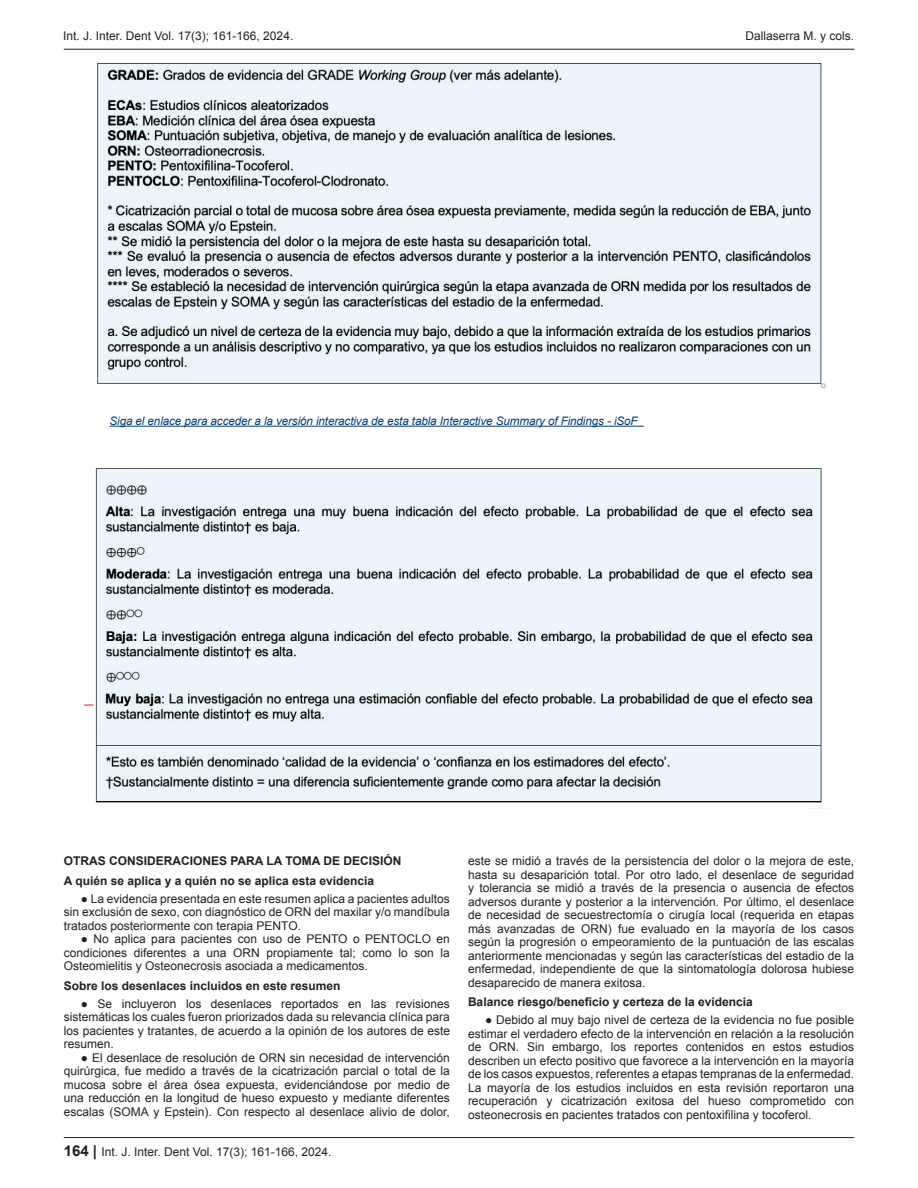
<style>
.page{position:relative;width:918px;height:1188px;background:#fff}
.page>*{position:absolute;margin:0;border:0;box-sizing:border-box;transform-origin:0 0}
.texto{font:12px/13.5px "Arial";color:#231f20;text-align:justify}
.texto-2{font:700 12px "Arial";color:#231f20}
.titulos_del_texto{font:700 12px "Arial";color:#231f20}
.resumen{font:12px "Arial";color:#231f20}
.texto-3{font:italic 11.7px "Arial";letter-spacing:-.01em;color:#003d78}
.s1{font-weight:700;font-size:15px}
</style>
<div class="page">
<hr style="left:64px;top:1137px;width:790px;height:1px;background:#231f20">
<hr style="left:110px;top:426px;width:534px;height:1px;background:#003d78">
<img style="left:97px;top:64px;width:729px;height:324px">
<img style="left:84px;top:468px;width:738px;height:335px">
<hr style="left:64px;top:49px;width:790px;height:1px;background:#231f20">
<p class="texto" style="left:63px;top:29px;width:232px">Int. J. Inter. Dent Vol. 17(3); 161-166, 2024.</p>
<p class="resumen" style="left:746px;top:28px;width:110px">Dallaserra M. y cols.</p>
<p class="texto-3" style="left:110px;top:413px;width:530px">Siga el enlace para acceder a la versión interactiva de esta tabla Interactive Summary of Findings - iSoF</p>
<p class="titulos_del_texto" style="left:64px;top:853px;width:339px">OTRAS CONSIDERACIONES PARA LA TOMA DE DECISIÓN</p>
<p class="texto-2" style="left:64px;top:873px;width:312px">A quién se aplica y a quién no se aplica esta evidencia</p>
<p class="texto" style="left:64px;top:892px;width:388px;text-indent:17px">● La evidencia presentada en este resumen aplica a pacientes adultos sin exclusión de sexo, con diagnóstico de ORN del maxilar y/o mandíbula tratados posteriormente con terapia PENTO.</p>
<p class="texto" style="left:64px;top:932px;width:388px;text-indent:17px">● No aplica para pacientes con uso de PENTO o PENTOCLO en condiciones diferentes a una ORN propiamente tal; como lo son la Osteomielitis y Osteonecrosis asociada a medicamentos.</p>
<p class="texto-2" style="left:64px;top:978px;width:278px">Sobre los desenlaces incluidos en este resumen</p>
<p class="texto" style="left:64px;top:997px;width:388px;text-indent:17px">● Se incluyeron los desenlaces reportados en las revisiones sistemáticas los cuales fueron priorizados dada su relevancia clínica para los pacientes y tratantes, de acuerdo a la opinión de los autores de este resumen.</p>
<p class="texto" style="left:64px;top:1051px;width:388px;text-indent:17px">● El desenlace de resolución de ORN sin necesidad de intervención quirúrgica, fue medido a través de la cicatrización parcial o total de la mucosa sobre el área ósea expuesta, evidenciándose por medio de una reducción en la longitud de hueso expuesto y mediante diferentes escalas (SOMA y Epstein). Con respecto al desenlace alivio de dolor,</p>
<p class="texto" style="left:64px;top:1145px;width:269px"><span class="s1">164 |</span> Int. J. Inter. Dent Vol. 17(3); 161-166, 2024.</p>
<p class="texto" style="left:468px;top:854px;width:388px">este se midió a través de la persistencia del dolor o la mejora de este, hasta su desaparición total. Por otro lado, el desenlace de seguridad y tolerancia se midió a través de la presencia o ausencia de efectos adversos durante y posterior a la intervención. Por último, el desenlace de necesidad de secuestrectomía o cirugía local (requerida en etapas más avanzadas de ORN) fue evaluado en la mayoría de los casos según la progresión o empeoramiento de la puntuación de las escalas anteriormente mencionadas y según las características del estadio de la enfermedad, independiente de que la sintomatología dolorosa hubiese desaparecido de manera exitosa.</p>
<p class="texto-2" style="left:468px;top:994px;width:286px">Balance riesgo/beneficio y certeza de la evidencia</p>
<p class="texto" style="left:468px;top:1013px;width:388px;text-indent:17px">● Debido al muy bajo nivel de certeza de la evidencia no fue posible estimar el verdadero efecto de la intervención en relación a la resolución de ORN. Sin embargo, los reportes contenidos en estos estudios describen un efecto positivo que favorece a la intervención en la mayoría de los casos expuestos, referentes a etapas tempranas de la enfermedad.<br>La mayoría de los estudios incluidos en esta revisión reportaron una recuperación y cicatrización exitosa del hueso comprometido con osteonecrosis en pacientes tratados con pentoxifilina y tocoferol.</p>
</div>
